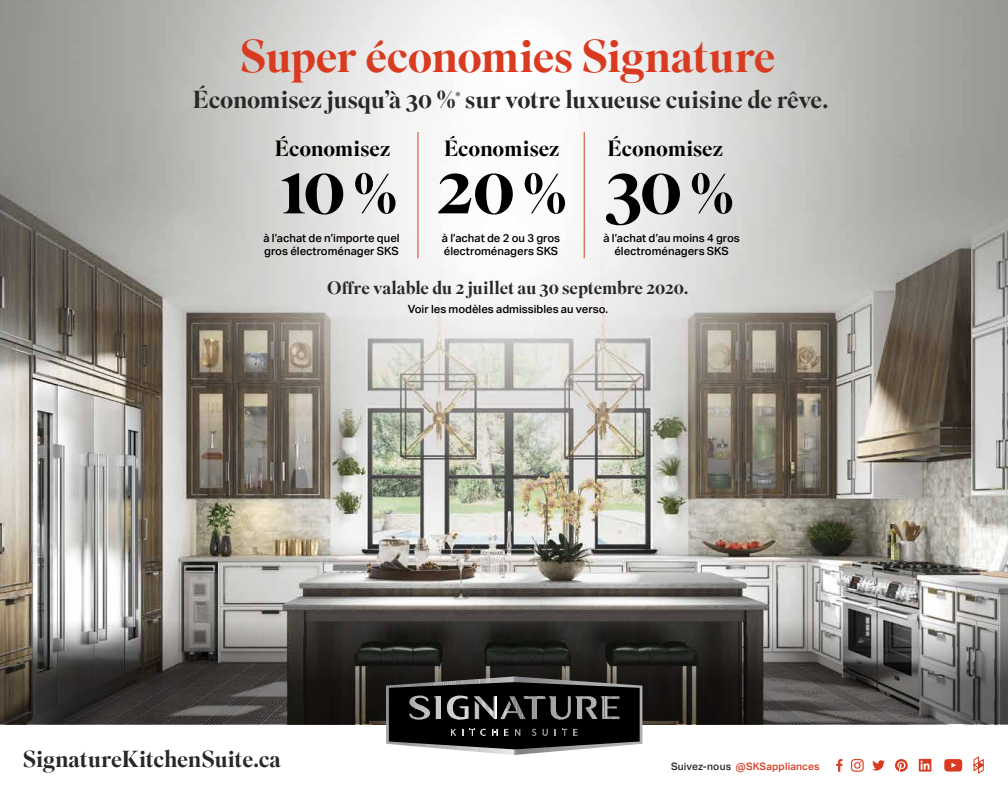
<style>
.page{position:relative;width:1008px;height:792px;background:#fff}
.page>*{position:absolute;margin:0;border:0;box-sizing:border-box;transform-origin:0 0}
.t1{font:500 75.2px "Superior Title";color:#000}
.t2{font:500 45.8px "Superior Title";letter-spacing:-.015em;color:#d93b20}
.t3{font:500 24.6px "Superior Title";letter-spacing:-.005em;color:#292829}
.t4{font:500 23.1px "Superior Title";letter-spacing:-.01em;color:#292829}
.t5{font:500 22px "Superior Title";letter-spacing:-.005em;color:#000}
.t6{font:500 18px "Superior Title";letter-spacing:-.01em;color:#292829}
.t7{font:500 11.3px/13.2px "Aktiv Grotesk";color:#000}
.t8{font:500 10.3px "Aktiv Grotesk";letter-spacing:.015em;color:#d93b20}
.t9{font:500 9.9px "Superior Title";color:#292829}
.s1{font-size:56.5px}
.s2{color:#292829}
</style>
<div class="page">
<img style="left:0;top:0;width:1008px;height:383px">
<img style="left:0;top:383px;width:1008px;height:341px">
<hr style="left:386px;top:686px;width:1px;height:58px;background:#9ea0a2">
<hr style="left:387px;top:685px;width:1px;height:59px;background:#9d9fa2">
<hr style="left:388px;top:685px;width:1px;height:59px;background:#9c9ea1">
<svg style="left:389px;top:677px;width:253px;height:78px;background:#39393a"></svg>
<hr style="left:418px;top:132px;width:1px;height:126px;background:#d93b20">
<hr style="left:584px;top:132px;width:1px;height:126px;background:#d93b20">
<svg style="left:872px;top:760px;width:13px;height:11px"></svg>
<svg style="left:895px;top:759px;width:13px;height:13px"></svg>
<svg style="left:851px;top:759px;width:13px;height:13px"></svg>
<svg style="left:836px;top:759px;width:7px;height:13px"></svg>
<svg style="left:944px;top:759px;width:18px;height:13px"></svg>
<svg style="left:973px;top:756px;width:11px;height:18px"></svg>
<svg style="left:919px;top:759px;width:12px;height:13px"></svg>
<h2 class="t2" style="left:240px;top:28px;width:537px">Super économies Signature</h2>
<h3 class="t3" style="left:193px;top:84px;width:637px">Économisez jusqu’à 30 % sur votre luxueuse cuisine de rêve.</h3>
<p class="t9" style="left:456px;top:90px;width:7px">*</p>
<h3 class="t5" style="left:275px;top:135px;width:117px">Économisez</h3>
<h3 class="t5" style="left:444px;top:135px;width:117px">Économisez</h3>
<h3 class="t5" style="left:608px;top:135px;width:117px">Économisez</h3>
<h1 class="t1" style="left:281px;top:141px;width:117px">10 <span class="s1">%</span></h1>
<h1 class="t1" style="left:437px;top:141px;width:298px">20 <span class="s1">%</span> 30 <span class="s1">%</span></h1>
<p class="t7" style="left:263px;top:231px;width:138px">à l’achat de n’importe quel gros électroménager SKS</p>
<p class="t7" style="left:442px;top:231px;width:120px">à l’achat de 2 ou 3 gros électroménagers SKS</p>
<p class="t7" style="left:603px;top:231px;width:138px;text-align:center">à l’achat d’au moins 4 gros électroménagers SKS</p>
<h3 class="t6" style="left:327px;top:277px;width:363px">Offre valable du 2 juillet au 30 septembre 2020.</h3>
<p class="t7" style="left:408px;top:303px;width:202px">Voir les modèles admissibles au verso.</p>
<h3 class="t4" style="left:23px;top:745px;width:260px">SignatureKitchenSuite.ca</h3>
<p class="t8" style="left:671px;top:760px;width:150px"><span class="s2">Suivez-nous</span> @SKSappliances</p>
</div>
